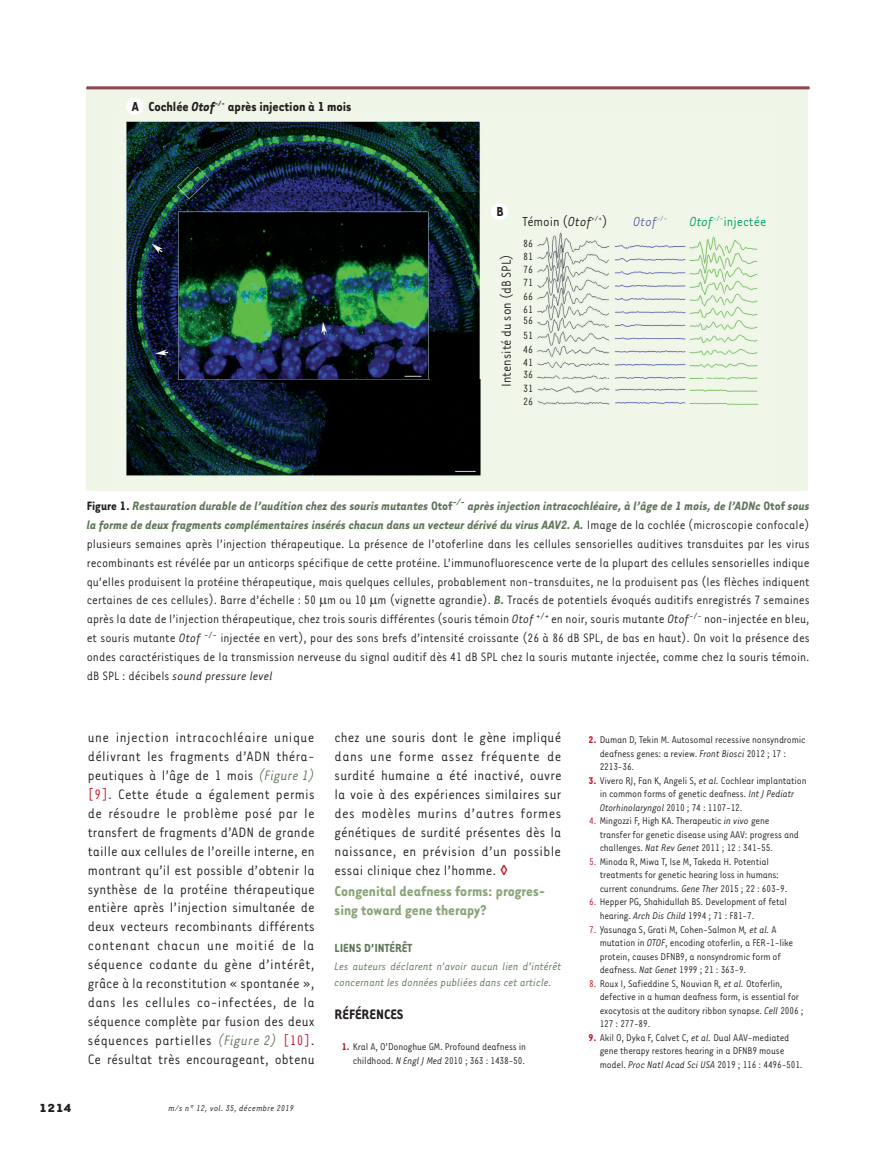
<style>
.page{position:relative;width:894px;height:1150px;background:#fff}
.page>*{position:absolute;margin:0;border:0;box-sizing:border-box;transform-origin:0 0}
.t1{font:700 16.5px/18.9px "Tarzana Narrow";color:#8ba479}
.t2{font:15.75px/18.9px "Tarzana Narrow";letter-spacing:.01em;color:#231f20;text-align:justify}
.t3{font:700 15.75px "Tarzana Narrow";color:#231f20}
.t4{font:700 15px "Tarzana Narrow";color:#231f20}
.t5{font:15px "Tarzana Narrow";color:#231f20}
.t6{font:15px "Tarzana Narrow";color:#009f66}
.t7{font:italic 15px "Tarzana Narrow";color:#5e689e}
.t8{font:13.95px/18.9px "Tarzana Narrow";color:#231f20;text-align:justify}
.t9{font:700 13.5px "Tarzana Narrow";color:#5f7659}
.t10{font:700 13.5px "Tarzana Wide";color:#231f20}
.t11{font:italic 12.45px/15.9px "Tarzana Narrow";color:#5f7659}
.t12{font:12px/13px "Tarzana Narrow";color:#231f20;text-align:justify}
.t13{font:11.25px/13.5px "Tarzana Narrow";letter-spacing:-.015em;color:#231f20}
.t14{font:italic 9.75px "Tarzana Narrow";letter-spacing:.025em;color:#231f20}
.s1{font-style:italic}
.s2{font-weight:700}
.s3{font-weight:700;font-style:italic;color:#5f7659}
.s4{font-weight:700;color:#5f7659}
.s5{font-style:italic;color:#5f7659}
.s6{color:#bf182a}
.s7{font-weight:700;color:#c11527}
.s8{color:#c11527}
</style>
<div class="page">
<div style="left:86px;top:86px;width:721px;height:404px;background:#eff6e8"></div>
<img style="left:126px;top:111px;width:633px;height:365px">
<div style="left:126px;top:98px;width:17px;height:17px;background:#fff;border-radius:50%"></div>
<div style="left:491px;top:203px;width:17px;height:17px;background:#fff;border-radius:50%"></div>
<hr style="left:86px;top:86px;width:723px;height:3px;background:#8d454f">
<p class="t4" style="left:132px;top:97px;width:221px">A Cochlée <span class="s1">Otof</span><sup>-/-</sup> après injection à 1 mois</p>
<p class="t4" style="left:496px;top:201px;width:9px">B</p>
<p class="t5" style="left:497px;top:387px;width:134px;rotate:-90deg">Intensité du son (dB SPL)</p>
<p class="t5" style="left:522px;top:212px;width:86px">Témoin (<span class="s1">Otof</span><sup>+/+</sup>)</p>
<p class="t7" style="left:633px;top:212px;width:36px">Otof<sup>-/-</sup></p>
<p class="t6" style="left:689px;top:212px;width:78px"><span class="s1">Otof</span><sup>-/-</sup>injectée</p>
<p class="t12" style="left:523px;top:236px;width:12px">86<br>81<br>76<br>71</p>
<p class="t12" style="left:523px;top:289px;width:12px">66<br>61</p>
<p class="t12" style="left:523px;top:313px;width:12px;line-height:14px">56<br>51<br>46<br>41</p>
<p class="t12" style="left:523px;top:367px;width:12px;line-height:14px">36<br>31</p>
<p class="t12" style="left:523px;top:394px;width:12px">26</p>
<p class="t8" style="left:87px;top:495px;width:724px"><span class="s2">Figure 1.</span> <span class="s3">Restauration durable de l’audition chez des souris mutantes</span> <span class="s4">Otof</span><sup>-/-</sup> <span class="s3">après injection intracochléaire, à l’âge de 1 mois, de l’ADNc</span> <span class="s4">Otof</span> <span class="s3">sous la forme de deux fragments complémentaires insérés chacun dans un vecteur dérivé du virus AAV2. A.</span> Image de la cochlée (microscopie confocale) plusieurs semaines après l’injection thérapeutique. La présence de l’otoferline dans les cellules sensorielles auditives transduites par les virus recombinants est révélée par un anticorps spécifique de cette protéine. L’immunofluorescence verte de la plupart des cellules sensorielles indique qu’elles produisent la protéine thérapeutique, mais quelques cellules, probablement non-transduites, ne la produisent pas (les flèches indiquent certaines de ces cellules). Barre d’échelle : 50 m ou 10 m (vignette agrandie). <span class="s3">B.</span> Tracés de potentiels évoqués auditifs enregistrés 7 semaines après la date de l’injection thérapeutique, chez trois souris différentes (souris témoin <span class="s1">Otof</span> <sup>+/+</sup> en noir, souris mutante <span class="s1">Otof</span><sup>-/-</sup> non-injectée en bleu, et souris mutante <span class="s1">Otof</span> <sup>-</sup><sup>/-</sup> injectée en vert), pour des sons brefs d’intensité croissante (26 à 86 dB SPL, de bas en haut). On voit la présence des ondes caractéristiques de la transmission nerveuse du signal auditif dès 41 dB SPL chez la souris mutante injectée, comme chez la souris témoin. dB SPL : décibels <span class="s1">sound pressure level</span></p>
<p class="t2" style="left:88px;top:727px;width:228px">une injection intracochléaire unique délivrant les fragments d’ADN théra&shy;peutiques à l’âge de 1 mois <span class="s5">(Figure 1) </span><span class="s6">[9]</span>. Cette étude a également permis de résoudre le problème posé par le transfert de fragments d’ADN de grande taille aux cellules de l’oreille interne, en montrant qu’il est possible d’obtenir la synthèse de la protéine thérapeutique entière après l’injection simultanée de deux vecteurs recombinants différents contenant chacun une moitié de la séquence codante du gène d’intérêt, grâce à la reconstitution « spontanée », dans les cellules co-infectées, de la séquence complète par fusion des deux séquences partielles <span class="s5">(Figure 2)</span> <span class="s6">[10]</span>.<br>Ce résultat très encourageant, obtenu</p>
<p class="t10" style="left:39px;top:1098px;width:34px">1214</p>
<p class="t14" style="left:169px;top:1101px;width:127px">m/s n° 12, vol. 35, décembre 2019</p>
<p class="t2" style="left:334px;top:727px;width:228px">chez une souris dont le gène impliqué dans une forme assez fréquente de surdité humaine a été inactivé, ouvre la voie à des expériences similaires sur des modèles murins d’autres formes génétiques de surdité présentes dès la naissance, en prévision d’un possible essai clinique chez l’homme.</p>
<p class="t1" style="left:334px;top:880px;width:212px">Congenital deafness forms: progres&shy;sing toward gene therapy?</p>
<p class="t9" style="left:334px;top:939px;width:79px">LIENS D’INTÉ RÊ T</p>
<p class="t11" style="left:334px;top:958px;width:228px">Les auteurs dé clarent n’avoir aucun lien d’inté rê t concernant les donné es publié es dans cet article.</p>
<p class="t3" style="left:334px;top:1004px;width:70px">RÉFÉRENCES</p>
<p class="t13" style="left:342px;top:1039px;width:186px;text-align:right"><span class="s7">1.</span> Kral A, O’Donoghue GM. Profound deafness in childhood. <span class="s1">N Engl J Med</span> 2010 ; 363 : 1438-50.</p>
<p class="t13" style="left:599px;top:732px;width:207px;text-indent:-11px"><span class="s7">2.</span> Duman D, Tekin M. Autosomal recessive nonsyndromic deafness genes: a review. <span class="s1">Front Biosci</span> 2012 ; 17 :<br>2213-36.</p>
<p class="t13" style="left:599px;top:773px;width:208px;text-indent:-11px"><span class="s7">3.</span> Vivero RJ, Fan K, Angeli S, <span class="s1">et al.</span> Cochlear implantation in common forms of genetic deafness. <span class="s1">Int J Pediatr<br>Otorhinolaryngol</span> 2010 ; 74 : 1107-12.</p>
<p class="t13" style="left:599px;top:813px;width:201px;text-indent:-10px"><span class="s8">4.</span> Mingozzi F, High KA. Therapeutic <span class="s1">in vivo</span> gene transfer for genetic disease using AAV: progress and challenges. <span class="s1">Nat Rev Genet</span> 2011 ; 12 : 341-55.</p>
<p class="t13" style="left:599px;top:854px;width:189px;text-indent:-10px"><span class="s8">5.</span> Minoda R, Miwa T, Ise M, Takeda H. Potential treatments for genetic hearing loss in humans: current conundrums. <span class="s1">Gene Ther</span> 2015 ; 22 : 603-9.</p>
<p class="t13" style="left:599px;top:894px;width:189px;text-indent:-10px"><span class="s8">6.</span> Hepper PG, Shahidullah BS. Development of fetal hearing. <span class="s1">Arch Dis Child</span> 1994 ; 71 : F81-7.</p>
<p class="t13" style="left:599px;top:921px;width:195px;text-indent:-10px"><span class="s8">7.</span> Yasunaga S, Grati M, Cohen-Salmon M<span class="s1">, et al.</span> A mutation in <span class="s1">OTOF</span>, encoding otoferlin, a FER-1-like protein, causes DFNB9, a nonsyndromic form of deafness. <span class="s1">Nat Genet</span> 1999 ; 21 : 363-9.</p>
<p class="t13" style="left:599px;top:975px;width:205px;text-indent:-10px"><span class="s8">8.</span> Roux I, Safieddine S, Nouvian R<span class="s1">, et al.</span> Otoferlin, defective in a human deafness form, is essential for exocytosis at the auditory ribbon synapse. <span class="s1">Cell</span> 2006 ; 127 : 277-89.</p>
<p class="t13" style="left:599px;top:1029px;width:204px;text-indent:-11px"><span class="s7">9.</span> Akil O, Dyka F, Calvet C, <span class="s1">et al.</span> Dual AAV-mediated gene therapy restores hearing in a DFNB9 mouse model. <span class="s1">Proc Natl Acad Sci USA</span> 2019 ; 116 : 4496-501.</p>
</div>
